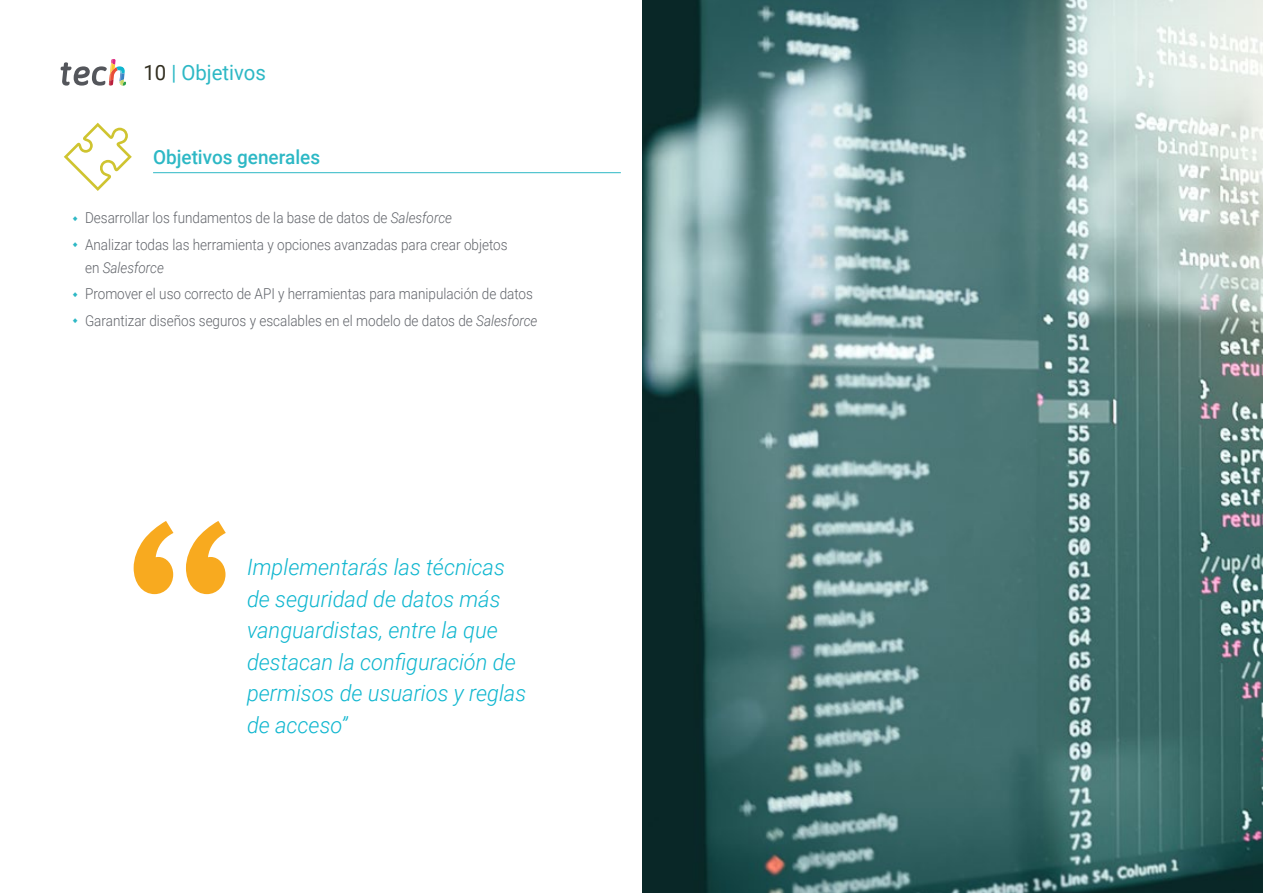
<style>
.page{position:relative;width:1263px;height:893px;background:#fff}
.page>*{position:absolute;margin:0;border:0;box-sizing:border-box;transform-origin:0 0}
.t1{font:italic 300 22.5px/31.5px "Roboto";color:#0fb6cf}
.t2{font:21px "Roboto";color:#2db8c5}
.t3{font:500 19.5px "Roboto";color:#2db8c5}
.t4{font:300 15px/26.7px "Roboto";color:#61646a;scale:.9 1}
.s1{color:#312e20}
.s2{font-style:italic}
</style>
<div class="page">
<hr style="left:153px;top:172px;width:468px;height:1px;background:#2db8c5">
<svg style="left:64px;top:123px;width:68px;height:68px"></svg>
<img style="left:642px;top:0;width:621px;height:893px">
<svg style="left:134px;top:521px;width:92px;height:73px"></svg>
<svg style="left:61px;top:59px;width:65px;height:27px"></svg>
<h2 class="t2" style="left:144px;top:57px;width:124px"><span class="s1">10</span> | Objetivos</h2>
<h3 class="t3" style="left:153px;top:144px;width:169px">Objetivos generales</h3>
<p class="t4" style="left:85px;top:204px;width:471px">Desarrollar los fundamentos de la base de datos de <span class="s2">Salesforce<br></span>Analizar todas las herramienta y opciones avanzadas para crear objetos</p>
<p class="t4" style="left:85px;top:253px;width:504px">en <span class="s2">Salesforce<br></span>Promover el uso correcto de API y herramientas para manipulación de datos<br>Garantizar diseños seguros y escalables en el modelo de datos de <span class="s2">Salesforce</span></p>
<h1 class="t1" style="left:247px;top:551px;width:281px">Implementarás las técnicas de seguridad de datos más vanguardistas, entre la que destacan la configuración de permisos de usuarios y reglas de acceso”</h1>
</div>
